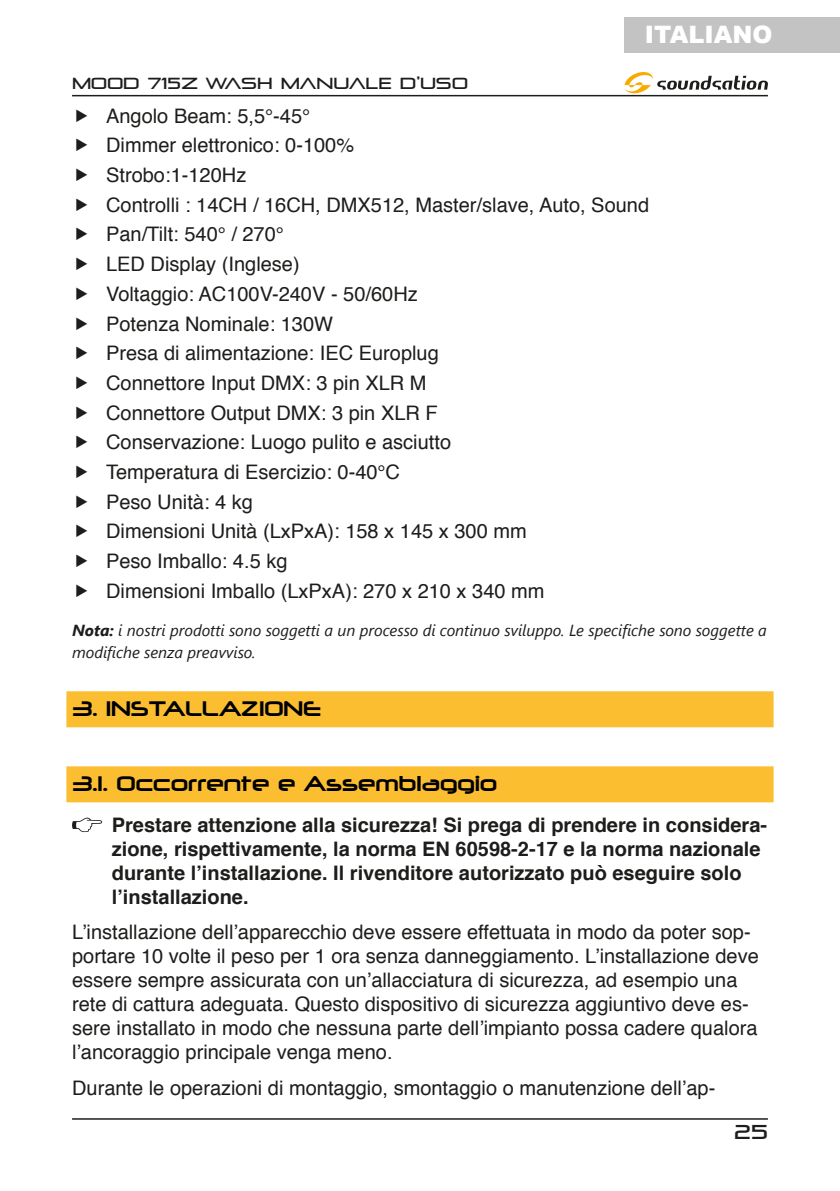
<style>
.page{position:relative;width:840px;height:1191px;background:#fff}
.page>*{position:absolute;margin:0;border:0;box-sizing:border-box;transform-origin:0 0}
.t1{font:900 24px "Arial";color:#fff}
.t2{font:20px/24px "Helvetica";color:#1d1d1b}
.Dito_-_Tab_7mm{font:700 20px/24px "Helvetica";color:#1d1d1b}
.Title_for_User_s_Manuals{font:20px "Neuropolitical";color:#000}
.t3{font:20px "Pirulen";color:#1d1d1b}
.ITA_-_Basic_Text_for_User_Manual{font:italic 16px/21.6px "Segoe UI";color:#1d1d1b}
.t4{font:16px "Pirulen";color:#1d1d1b}
.s1{font-weight:700}
</style>
<div class="page">
<hr style="left:72px;top:95px;width:695px;height:1px;background:#1d1d1b">
<svg style="left:624px;top:72px;width:143px;height:22px"></svg>
<hr style="left:72px;top:1118px;width:695px;height:1px;background:#1d1d1b">
<div style="left:624px;top:17px;width:215px;height:35px;background:#c3c3c3"></div>
<div style="left:66px;top:691px;width:707px;height:36px;background:#fcbe31"></div>
<div style="left:66px;top:766px;width:707px;height:36px;background:#fcbe31"></div>
<svg style="left:72px;top:817px;width:30px;height:15px"></svg>
<p class="t1" style="left:644px;top:17px;width:129px">ITALIANO</p>
<p class="t4" style="left:72px;top:74px;width:397px">MOOD 715Z WASH MANUALE D’USO</p>
<p class="t2" style="left:106px;top:104px;width:205px">Angolo Beam: 5,5°-45°</p>
<p class="t2" style="left:106px;top:134px;width:249px">Dimmer elettronico: 0-100%</p>
<p class="t2" style="left:106px;top:164px;width:142px">Strobo:1-120Hz</p>
<p class="t2" style="left:106px;top:193px;width:544px">Controlli : 14CH / 16CH, DMX512, Master/slave, Auto, Sound</p>
<p class="t2" style="left:106px;top:223px;width:179px">Pan/Tilt: 540° / 270°</p>
<p class="t2" style="left:106px;top:253px;width:195px">LED Display (Inglese)</p>
<p class="t2" style="left:106px;top:282px;width:313px">Voltaggio: AC100V-240V - 50/60Hz</p>
<p class="t2" style="left:106px;top:312px;width:228px">Potenza Nominale: 130W</p>
<p class="t2" style="left:106px;top:342px;width:334px">Presa di alimentazione: IEC Europlug</p>
<p class="t2" style="left:106px;top:371px;width:322px">Connettore Input DMX: 3 pin XLR M</p>
<p class="t2" style="left:106px;top:401px;width:333px">Connettore Output DMX: 3 pin XLR F</p>
<p class="t2" style="left:106px;top:431px;width:346px">Conservazione: Luogo pulito e asciutto</p>
<p class="t2" style="left:106px;top:460px;width:295px">Temperatura di Esercizio: 0-40°C</p>
<p class="t2" style="left:106px;top:490px;width:148px">Peso Unità: 4 kg</p>
<p class="t2" style="left:106px;top:520px;width:422px">Dimensioni Unità (LxPxA): 158 x 145 x 300 mm</p>
<p class="t2" style="left:106px;top:549px;width:183px">Peso Imballo: 4.5 kg</p>
<p class="t2" style="left:106px;top:579px;width:439px">Dimensioni Imballo (LxPxA): 270 x 210 x 340 mm</p>
<p class="ITA_-_Basic_Text_for_User_Manual" style="left:72px;top:617px;width:696px"><span class="s1">Nota:</span> i nostri prodotti sono soggetti a un processo di continuo sviluppo. Le specifiche sono soggette a modifiche senza preavviso.</p>
<p class="Title_for_User_s_Manuals" style="left:72px;top:696px;width:250px">3. INSTALLAZIONE</p>
<p class="Title_for_User_s_Manuals" style="left:72px;top:771px;width:427px">3.1. Occorrente e Assemblaggio</p>
<p class="Dito_-_Tab_7mm" style="left:112px;top:812px;width:656px">Prestare attenzione alla sicurezza! Si prega di prendere in considera&shy;zione, rispettivamente, la norma EN 60598-2-17 e la norma nazionale durante l’installazione. Il rivenditore autorizzato può eseguire solo l’installazione.</p>
<p class="t2" style="left:72px;top:921px;width:687px">L’installazione dell’apparecchio deve essere effettuata in modo da poter sop&shy;portare 10 volte il peso per 1 ora senza danneggiamento. L’installazione deve essere sempre assicurata con un’allacciatura di sicurezza, ad esempio una rete di cattura adeguata. Questo dispositivo di sicurezza aggiuntivo deve es&shy;sere installato in modo che nessuna parte dell’impianto possa cadere qualora l’ancoraggio principale venga meno.</p>
<p class="t2" style="left:72px;top:1076px;width:644px">Durante le operazioni di montaggio, smontaggio o manutenzione dell’ap-</p>
<p class="t3" style="left:733px;top:1119px;width:35px">25</p>
</div>
